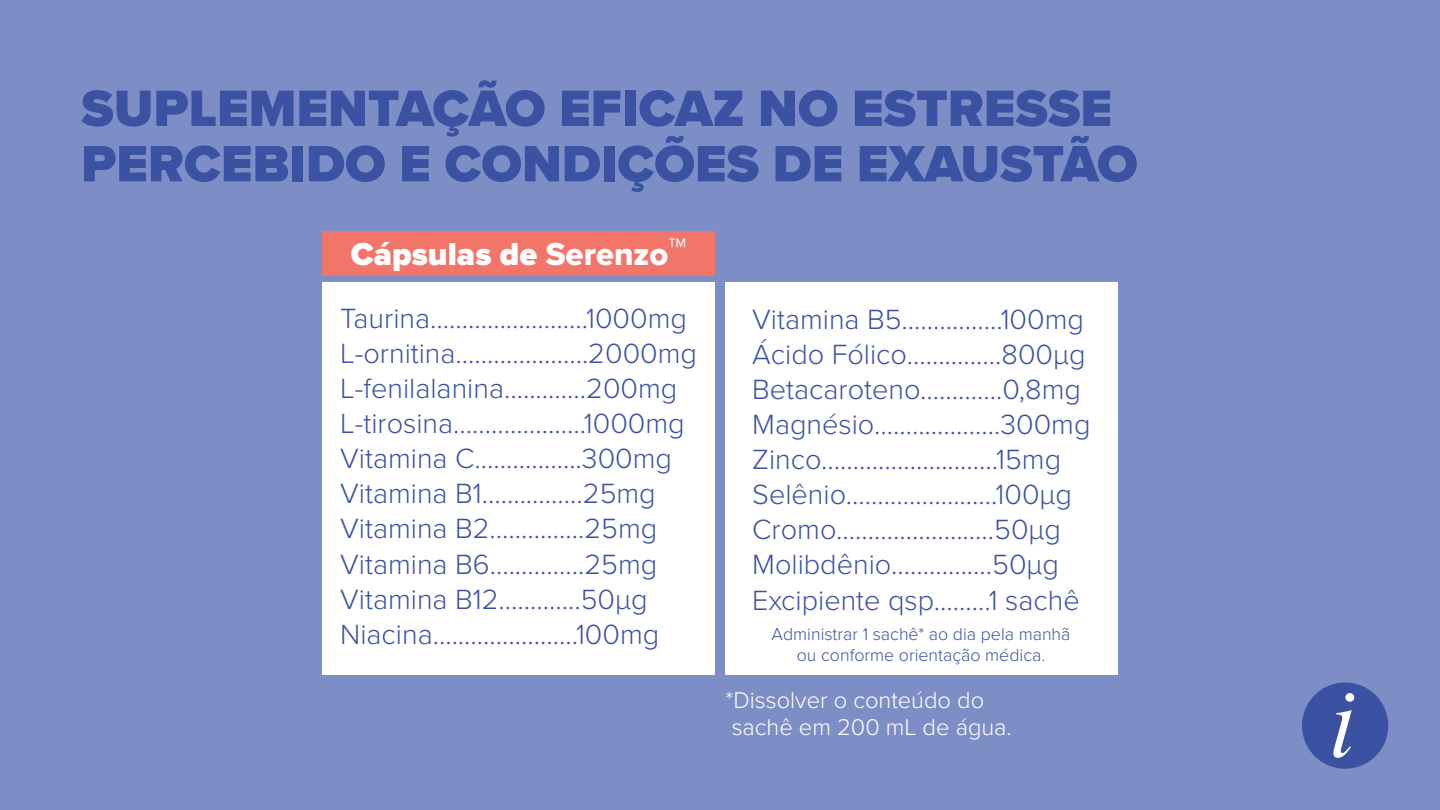
<style>
.page{position:relative;width:1440px;height:810px;background:#7d8ec7}
.page>*{position:absolute;margin:0;border:0;box-sizing:border-box;transform-origin:0 0}
.t1{font:900 53.1px/55.4px "Proxima Nova";color:#3b52a3}
.t2{font:900 32.92px "Proxima Nova";color:#fff}
.t3{font:300 28.88px/35.1px "Proxima Nova";color:#3b52a3}
.t4{font:300 23.7px/26.8px "Proxima Nova";color:#fff}
.t5{font:300 17.77px/21.7px "Proxima Nova";color:#3b52a3;text-align:center}
.s1{font-family:"Proxima Nova Extrabld";font-weight:400}
.s2{font-size:39.75px}
</style>
<div class="page">
<div style="left:1302px;top:682px;width:86px;height:87px;background:#3b52a3;border-radius:50%"></div>
<svg style="left:1333px;top:693px;width:21px;height:65px"></svg>
<div style="left:322px;top:231px;width:393px;height:45px;background:#f2756a"></div>
<div style="left:322px;top:283px;width:393px;height:392px;background:#fff"></div>
<div style="left:725px;top:283px;width:393px;height:392px;background:#fff"></div>
<h1 class="t1" style="left:81px;top:80px;width:1058px">SUPLEMENTAÇÃO EFICAZ NO ESTRESSE<br>PERCEBIDO E CONDIÇÕES DE EXAUSTÃO</h1>
<p class="t2" style="left:351px;top:229px;width:337px">Cápsulas de <span class="s1">Serenzo</span><span class="s2">™</span></p>
<p class="t3" style="left:340px;top:299px;width:358px">Taurina.........................1000mg L-ornitina.....................2000mg L-fenilalanina.............200mg L-tirosina.....................1000mg Vitamina C.................300mg Vitamina B1................25mg Vitamina B2...............25mg Vitamina B6...............25mg Vitamina B12.............50μg Niacina.......................100mg</p>
<p class="t3" style="left:752px;top:300px;width:340px">Vitamina B5................100mg Ácido Fólico...............800μg Betacaroteno.............0,8mg Magnésio....................300mg Zinco............................15mg Selênio........................100μg Cromo.........................50μg Molibdênio................50μg Excipiente qsp.........1 sachê</p>
<p class="t5" style="left:772px;top:622px;width:300px">Administrar 1 sachê* ao dia pela manhã ou conforme orientação médica.</p>
<p class="t4" style="left:726px;top:685px;width:288px">*Dissolver o conteúdo do sachê em 200 mL de água.</p>
</div>
